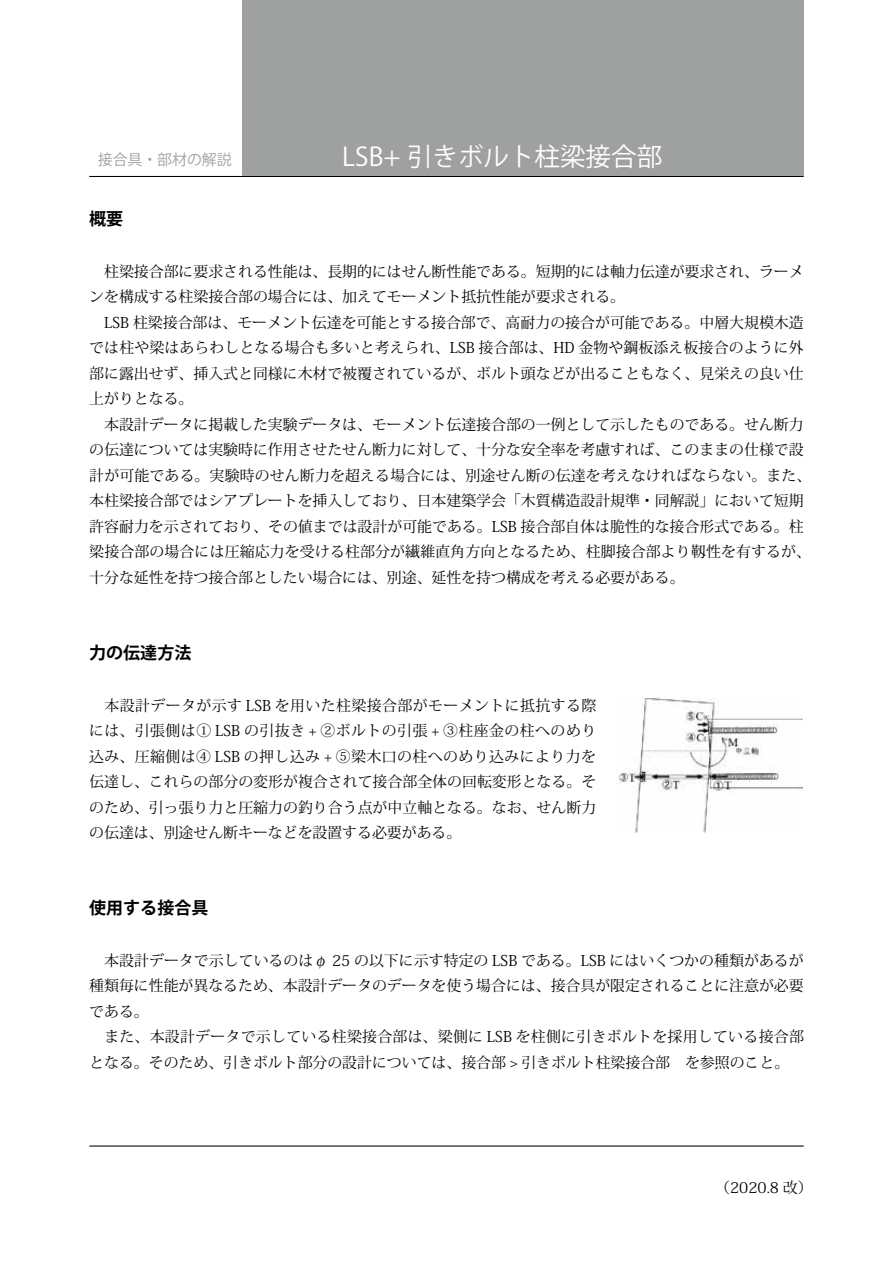
<style>
.page{position:relative;width:893px;height:1263px;background:#fff}
.page>*{position:absolute;margin:0;border:0;box-sizing:border-box;transform-origin:0 0}
.t1{font:25.5px "Koz Go Pro";color:#fff}
.t2{font:700 16.95px "Koz Go Pro";color:#000}
.t3{font:14.85px/25.5px "Koz Min Pro";color:#000}
.t4{font:14.85px "Koz Go Pro";color:#9fa0a0}
</style>
<div class="page">
<hr style="left:89px;top:1145px;width:715px;height:1px;background:#000">
<hr style="left:89px;top:176px;width:715px;height:1px;background:#000">
<div style="left:242px;top:0;width:562px;height:176px;background:#9fa0a0"></div>
<img style="left:615px;top:697px;width:188px;height:135px">
<p class="t4" style="left:98px;top:150px;width:135px">接合具・部材の解説</p>
<h1 class="t1" style="left:342px;top:140px;width:321px">LSB+ 引きボルト柱梁接合部</h1>
<p class="t2" style="left:89px;top:208px;width:36px">概要</p>
<p class="t3" style="left:89px;top:258px;width:724px">　柱梁接合部に要求される性能は、長期的にはせん断性能である。短期的には軸力伝達が要求され、ラーメンを構成する柱梁接合部の場合には、加えてモーメント抵抗性能が要求される。<br>　LSB 柱梁接合部は、モーメント伝達を可能とする接合部で、高耐力の接合が可能である。中層大規模木造では柱や梁はあらわしとなる場合も多いと考えられ、LSB 接合部は、HD 金物や鋼板添え板接合のように外部に露出せず、挿入式と同様に木材で被覆されているが、ボルト頭などが出ることもなく、見栄えの良い仕上がりとなる。<br>　本設計データに掲載した実験データは、モーメント伝達接合部の一例として示したものである。せん断力の伝達については実験時に作用させたせん断力に対して、十分な安全率を考慮すれば、このままの仕様で設計が可能である。実験時のせん断力を超える場合には、別途せん断の伝達を考えなければならない。また、本柱梁接合部ではシアプレートを挿入しており、日本建築学会「木質構造設計規準・同解説」において短期許容耐力を示されており、その値までは設計が可能である。LSB 接合部自体は脆性的な接合形式である。柱梁接合部の場合には圧縮応力を受ける柱部分が繊維直角方向となるため、柱脚接合部より靱性を有するが、十分な延性を持つ接合部としたい場合には、別途、延性を持つ構成を考える必要がある。</p>
<p class="t2" style="left:89px;top:642px;width:104px">力の伝達方法</p>
<p class="t3" style="left:89px;top:692px;width:509px;text-align:justify">　本設計データが示す LSB を用いた柱梁接合部がモーメントに抵抗する際には、引張側は① LSB の引抜き + ②ボルトの引張 + ③柱座金の柱へのめり込み、圧縮側は④ LSB の押し込み + ⑤梁木口の柱へのめり込みにより力を伝達し、これらの部分の変形が複合されて接合部全体の回転変形となる。そのため、引っ張り力と圧縮力の釣り合う点が中立軸となる。なお、せん断力の伝達は、別途せん断キーなどを設置する必要がある。</p>
<p class="t2" style="left:89px;top:897px;width:121px">使用する接合具</p>
<p class="t3" style="left:89px;top:947px;width:716px">　本設計データで示しているのはφ 25 の以下に示す特定の LSB である。LSB にはいくつかの種類があるが種類毎に性能が異なるため、本設計データのデータを使う場合には、接合具が限定されることに注意が必要である。<br>　また、本設計データで示している柱梁接合部は、梁側に LSB を柱側に引きボルトを採用している接合部となる。そのため、引きボルト部分の設計については、接合部 &gt; 引きボルト柱梁接合部　を参照のこと。</p>
<p class="t3" style="left:715px;top:1174px;width:99px">（2020.8 改）</p>
</div>
